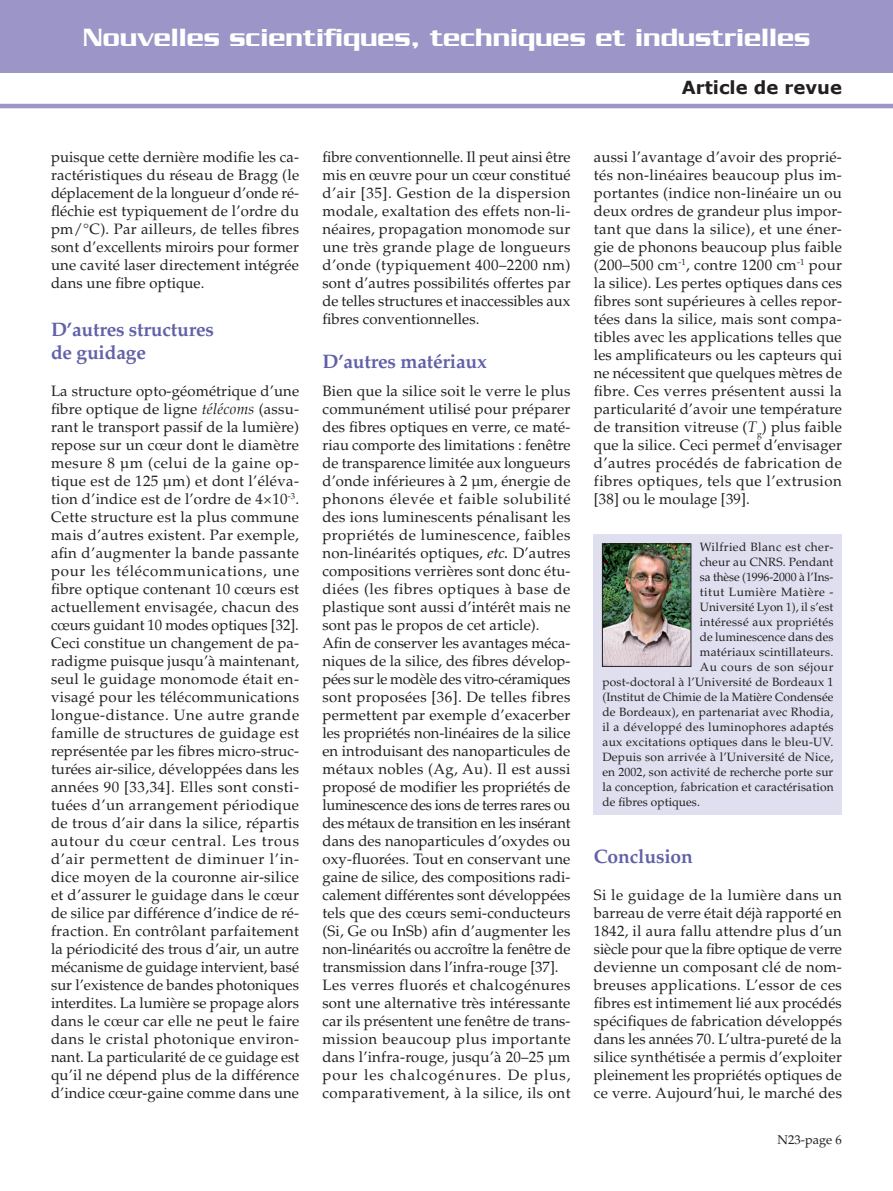
<style>
.page{position:relative;width:893px;height:1191px;background:#fff}
.page>*{position:absolute;margin:0;border:0;box-sizing:border-box;transform-origin:0 0}
.t1{font:500 27px "Serpentine";color:#fff}
.Inter_1-2L_3L{font:700 19.5px/22.5px "Palatino";letter-spacing:-.01em;color:#6261a8}
.Inter_1_-_1L_4L{font:700 19.5px "Palatino";letter-spacing:-.01em;color:#6261a8}
.t2{font:700 18px "Verdana";color:#231f20}
.Texte_courant{font:15px/18px "Palatino";letter-spacing:.01em;color:#231f20;text-align:justify}
.t3{font:12.75px "Palatino";color:#231f20}
.Texte_courant-2{font:12px "Palatino";letter-spacing:.015em;color:#231f20}
.Texte_courant-3{font:12px "Palatino";letter-spacing:.045em;color:#231f20}
.Texte_courant-4{font:12px "Palatino";letter-spacing:-.005em;color:#231f20}
.Texte_courant-5{font:12px "Palatino";letter-spacing:.035em;color:#231f20}
.s1{font-style:italic}
.s2{font-weight:500;font-style:italic}
</style>
<div class="page">
<div style="left:0;top:0;width:893px;height:73px;background:#9b96c7"></div>
<hr style="left:0;top:104px;width:893px;height:4px;background:#9b96c7">
<div style="left:594px;top:534px;width:248px;height:280px;background:#e0dfef"></div>
<img style="left:604px;top:545px;width:85px;height:120px">
<div style="left:602px;top:543px;width:89px;height:124px;border:1px solid #231f20"></div>
<h1 class="t1" style="left:83px;top:23px;width:729px">Nouvelles scientifiques, techniques et industrielles</h1>
<p class="Texte_courant" style="left:51px;top:148px;width:250px">puisque cette dernière modifie les ca&shy;ractéristiques du réseau de Bragg (le déplacement de la longueur d’onde ré&shy;fléchie est typiquement de l’ordre du pm/°C). Par ailleurs, de telles fibres sont d’excellents miroirs pour former une cavité laser directement intégrée dans une fibre optique.</p>
<p class="Inter_1-2L_3L" style="left:51px;top:318px;width:165px">D’autres structures de guidage</p>
<p class="Texte_courant" style="left:51px;top:382px;width:250px">La structure opto-géométrique d’une fibre optique de ligne <span class="s1">télécoms</span> (assu&shy;rant le transport passif de la lumière) repose sur un cœur dont le diamètre mesure 8 µm (celui de la gaine op&shy;tique est de 125 µm) et dont l’éléva&shy;tion d’indice est de l’ordre de 4×10<sup>-3</sup>.<br>Cette structure est la plus commune mais d’autres existent. Par exemple, afin d’augmenter la bande passante pour les télécommunications, une fibre optique contenant 10 cœurs est actuellement envisagée, chacun des cœurs guidant 10 modes optiques [32].<br>Ceci constitue un changement de pa&shy;radigme puisque jusqu’à maintenant, seul le guidage monomode était en&shy;visagé pour les télécommunications longue-distance. Une autre grande famille de structures de guidage est représentée par les fibres micro-struc&shy;turées air-silice, développées dans les années 90 [33,34]. Elles sont consti&shy;tuées d’un arrangement périodique de trous d’air dans la silice, répartis autour du cœur central. Les trous d’air permettent de diminuer l’in&shy;dice moyen de la couronne air-silice et d’assurer le guidage dans le cœur de silice par différence d’indice de ré&shy;fraction. En contrôlant parfaitement la périodicité des trous d’air, un autre mécanisme de guidage intervient, basé sur l’existence de bandes photoniques interdites. La lumière se propage alors dans le cœur car elle ne peut le faire dans le cristal photonique environ&shy;nant. La particularité de ce guidage est qu’il ne dépend plus de la différence d’indice cœur-gaine comme dans une</p>
<p class="Texte_courant" style="left:322px;top:148px;width:250px">fibre conventionnelle. Il peut ainsi être mis en œuvre pour un cœur constitué d’air [35]. Gestion de la dispersion modale, exaltation des effets non-li&shy;néaires, propagation monomode sur une très grande plage de longueurs d’onde (typiquement 400–2200 nm) sont d’autres possibilités offertes par de telles structures et inaccessibles aux fibres conventionnelles.</p>
<p class="Inter_1_-_1L_4L" style="left:322px;top:350px;width:166px">D’autres matériaux</p>
<p class="Texte_courant" style="left:322px;top:382px;width:250px">Bien que la silice soit le verre le plus communément utilisé pour préparer des fibres optiques en verre, ce maté&shy;riau comporte des limitations : fenêtre de transparence limitée aux longueurs d’onde inférieures à 2 µm, énergie de phonons élevée et faible solubilité des ions luminescents pénalisant les propriétés de luminescence, faibles non-linéarités optiques, <span class="s2">etc.</span> D’autres compositions verrières sont donc étu&shy;diées (les fibres optiques à base de plastique sont aussi d’intérêt mais ne sont pas le propos de cet article).</p>
<p class="Texte_courant" style="left:322px;top:634px;width:250px">Afin de conserver les avantages méca&shy;niques de la silice, des fibres dévelop&shy;pées sur le modèle des vitro-céramiques sont proposées [36]. De telles fibres permettent par exemple d’exacerber les propriétés non-linéaires de la silice en introduisant des nanoparticules de métaux nobles (Ag, Au). Il est aussi proposé de modifier les propriétés de luminescence des ions de terres rares ou des métaux de transition en les insérant dans des nanoparticules d’oxydes ou oxy-fluorées. Tout en conservant une gaine de silice, des compositions radi&shy;calement différentes sont développées tels que des cœurs semi-conducteurs (Si, Ge ou InSb) afin d’augmenter les non-linéarités ou accroître la fenêtre de transmission dans l’infra-rouge [37].</p>
<p class="Texte_courant" style="left:322px;top:976px;width:250px">Les verres fluorés et chalcogénures sont une alternative très intéressante car ils présentent une fenêtre de trans&shy;mission beaucoup plus importante dans l’infra-rouge, jusqu’à 20–25 µm pour les chalcogénures. De plus, comparativement, à la silice, ils ont</p>
<p class="t2" style="left:682px;top:76px;width:162px">Article de revue</p>
<p class="Texte_courant" style="left:594px;top:148px;width:250px">aussi l’avantage d’avoir des proprié&shy;tés non-linéaires beaucoup plus im&shy;portantes (indice non-linéaire un ou deux ordres de grandeur plus impor&shy;tant que dans la silice), et une éner&shy;gie de phonons beaucoup plus faible (200–500 cm<sup>-1</sup>, contre 1200 cm<sup>-1</sup> pour la silice). Les pertes optiques dans ces fibres sont supérieures à celles repor&shy;tées dans la silice, mais sont compa&shy;tibles avec les applications telles que les amplificateurs ou les capteurs qui ne nécessitent que quelques mètres de fibre. Ces verres présentent aussi la particularité d’avoir une température de transition vitreuse (<span class="s1">T</span><sub>g</sub>) plus faible que la silice. Ceci permet d’envisager d’autres procédés de fabrication de fibres optiques, tels que l’extrusion [38] ou le moulage [39].</p>
<p class="Texte_courant-5" style="left:700px;top:540px;width:135px">Wilfried Blanc est cher-</p>
<p class="Texte_courant-2" style="left:700px;top:555px;width:135px">cheur au CNRS. Pendant</p>
<p class="Texte_courant-4" style="left:700px;top:570px;width:135px">sa thèse (1996-2000 à l’Ins-</p>
<p class="Texte_courant-3" style="left:700px;top:585px;width:135px">titut Lumière Matière -</p>
<p class="Texte_courant-2" style="left:700px;top:600px;width:135px">Université Lyon 1), il s’est</p>
<p class="Texte_courant-2" style="left:700px;top:615px;width:135px">intéressé aux propriétés</p>
<p class="Texte_courant-2" style="left:700px;top:630px;width:135px">de luminescence dans des</p>
<p class="Texte_courant-2" style="left:700px;top:645px;width:135px">matériaux scintillateurs.</p>
<p class="Texte_courant-3" style="left:700px;top:660px;width:135px">Au cours de son séjour</p>
<p class="Texte_courant-2" style="left:602px;top:675px;width:233px">post-doctoral à l’Université de Bordeaux 1</p>
<p class="Texte_courant-2" style="left:602px;top:690px;width:233px">(Institut de Chimie de la Matière Condensée</p>
<p class="Texte_courant-2" style="left:602px;top:705px;width:232px">de Bordeaux), en partenariat avec Rhodia,</p>
<p class="Texte_courant-2" style="left:602px;top:720px;width:233px">il a développé des luminophores adaptés</p>
<p class="Texte_courant-2" style="left:602px;top:735px;width:232px">aux excitations optiques dans le bleu-UV.</p>
<p class="Texte_courant-2" style="left:602px;top:750px;width:232px">Depuis son arrivée à l’Université de Nice,</p>
<p class="Texte_courant-2" style="left:602px;top:765px;width:232px">en 2002, son activité de recherche porte sur</p>
<p class="Texte_courant-2" style="left:602px;top:780px;width:233px">la conception, fabrication et caractérisation</p>
<p class="Texte_courant-2" style="left:602px;top:795px;width:99px">de fibres optiques.</p>
<p class="Inter_1_-_1L_4L" style="left:594px;top:845px;width:101px">Conclusion</p>
<p class="Texte_courant" style="left:594px;top:886px;width:250px">Si le guidage de la lumière dans un barreau de verre était déjà rapporté en 1842, il aura fallu attendre plus d’un siècle pour que la fibre optique de verre devienne un composant clé de nom&shy;breuses applications. L’essor de ces fibres est intimement lié aux procédés spécifiques de fabrication développés dans les années 70. L’ultra-pureté de la silice synthétisée a permis d’exploiter pleinement les propriétés optiques de ce verre. Aujourd’hui, le marché des</p>
<p class="t3" style="left:778px;top:1132px;width:66px">n23-page 6</p>
</div>
